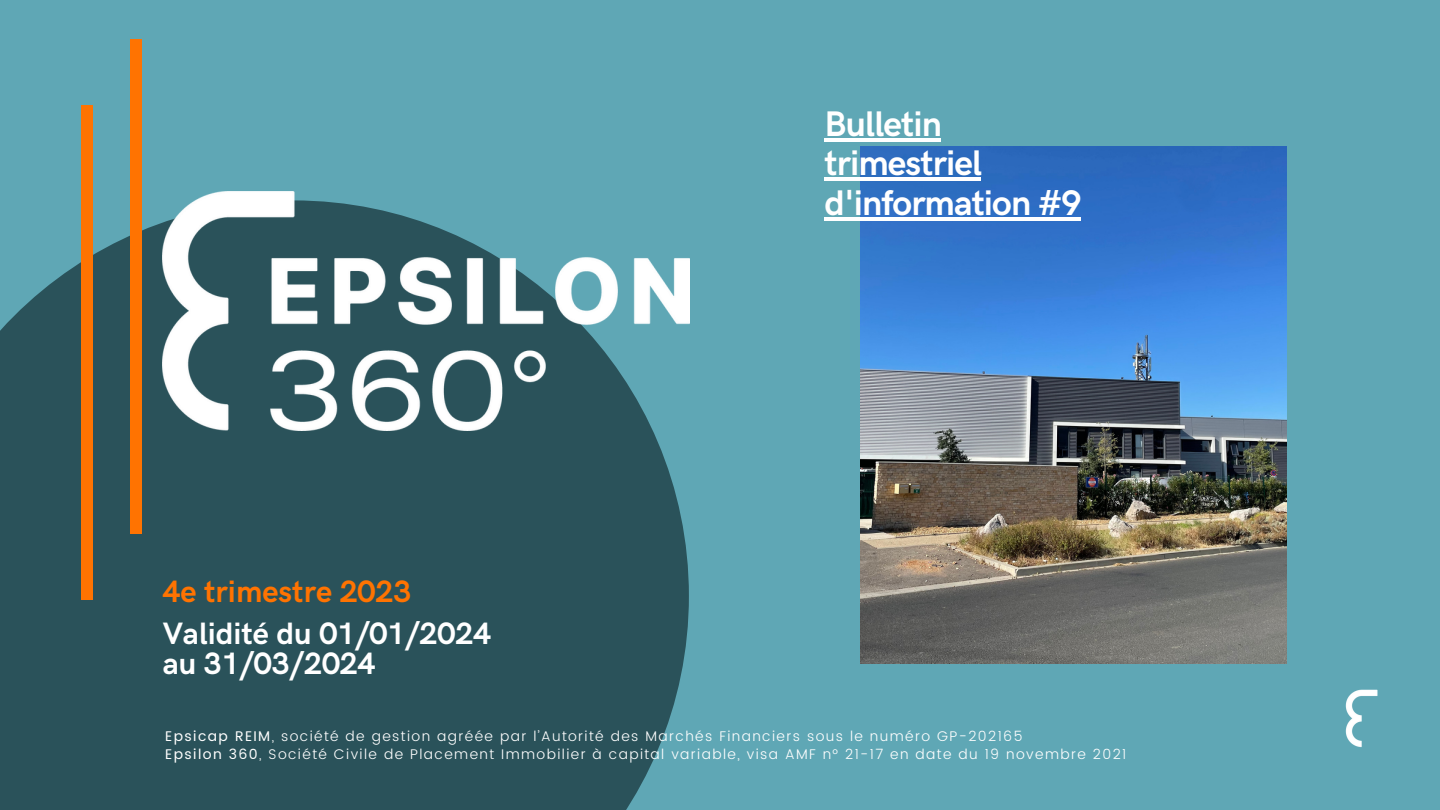
<style>
.page{position:relative;width:1440px;height:810px;background:#5fa7b5}
.page>*{position:absolute;margin:0;border:0;box-sizing:border-box;transform-origin:0 0}
.t1{font:700 35.7px/39.5px "HK Grotesk";letter-spacing:-.025em;color:#fff}
.t2{font:700 31px/30px "HK Grotesk";color:#fff}
.t3{font:700 31px "HK Grotesk";color:#ff7301}
.t4{font:300 14px "Poppins";letter-spacing:.1em;color:#fff}
.s1{font-weight:400}
</style>
<div class="page">
<img style="left:861px;top:146px;width:426px;height:518px">
<div style="left:0;top:200px;width:689px;height:610px;background:#2a525a"></div>
<img style="left:163px;top:192px;width:526px;height:238px">
<div style="left:81px;top:105px;width:11px;height:495px;background:#ff7301"></div>
<div style="left:130px;top:39px;width:11px;height:495px;background:#ff7301"></div>
<hr style="left:825px;top:138px;width:116px;height:4px;background:#fff">
<hr style="left:825px;top:178px;width:156px;height:3px;background:#fff">
<hr style="left:825px;top:217px;width:256px;height:4px;background:#fff">
<img style="left:1345px;top:689px;width:33px;height:59px">
<h2 class="t3" style="left:163px;top:574px;width:250px">4e trimestre 2023</h2>
<h2 class="t2" style="left:163px;top:620px;width:330px">Validité du 01/01/2024 au 31/03/2024</h2>
<p class="t1" style="left:825px;top:106px;width:259px">Bulletin trimestriel d'information #9</p>
<h1 class="t4" style="left:165px;top:728px;width:859px"><span class="s1">Epsicap REIM</span>, société de gestion agréée par l’Autorité des Marchés Financiers sous le numéro GP-202165</h1>
<p class="t4" style="left:165px;top:746px;width:963px"><span class="s1">Epsilon 360</span>, Société Civile de Placement Immobilier à capital variable, visa AMF n° 21-17 en date du 19 novembre 2021</p>
</div>
